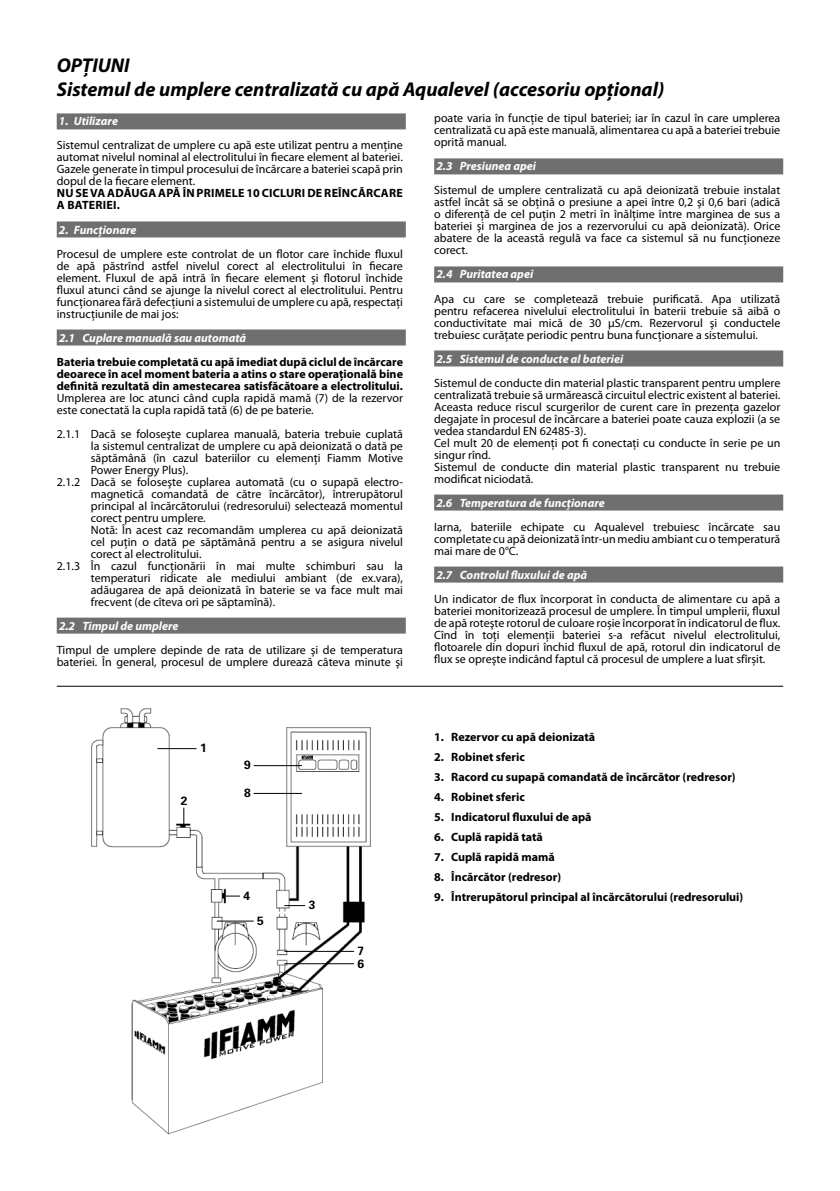
<style>
.page{position:relative;width:840px;height:1191px;background:#fff}
.page>*{position:absolute;margin:0;border:0;box-sizing:border-box;transform-origin:0 0}
.t1{font:italic 700 20px/24px "Myriad Pro";color:#000}
.t2{font:12px/12px "Myriad Pro";color:#000;text-align:justify}
.t3{font:700 12px/12px "Myriad Pro";color:#000;text-align:justify}
.t4{font:italic 700 12px "Myriad Pro";color:#fff}
.t5{font:700 12px/12px "Myriad Pro";letter-spacing:.02em;color:#000}
.t6{font:700 12px/12.4px "Univers";color:#000}
</style>
<div class="page">
<div style="left:57px;top:113px;width:348px;height:16px;background:#706f6f"></div>
<div style="left:57px;top:221px;width:348px;height:16px;background:#706f6f"></div>
<div style="left:57px;top:329px;width:348px;height:16px;background:#706f6f"></div>
<div style="left:57px;top:617px;width:348px;height:16px;background:#706f6f"></div>
<div style="left:434px;top:158px;width:348px;height:16px;background:#706f6f"></div>
<div style="left:434px;top:266px;width:348px;height:16px;background:#706f6f"></div>
<div style="left:434px;top:350px;width:348px;height:16px;background:#706f6f"></div>
<div style="left:434px;top:494px;width:348px;height:16px;background:#706f6f"></div>
<div style="left:434px;top:566px;width:348px;height:16px;background:#706f6f"></div>
<hr style="left:57px;top:685px;width:725px;height:1px;background:#000">
<img style="left:92px;top:709px;width:278px;height:425px">
<hr style="left:157px;top:748px;width:39px;height:1px;background:#000">
<svg style="left:183px;top:807px;width:1px;height:18px"></svg>
<svg style="left:226px;top:895px;width:14px;height:1px"></svg>
<hr style="left:217px;top:920px;width:36px;height:1px;background:#000">
<svg style="left:284px;top:905px;width:21px;height:1px"></svg>
<hr style="left:284px;top:951px;width:70px;height:1px;background:#000">
<hr style="left:284px;top:963px;width:70px;height:1px;background:#000">
<hr style="left:253px;top:765px;width:49px;height:1px;background:#000">
<hr style="left:253px;top:793px;width:49px;height:1px;background:#000">
<h1 class="t1" style="left:57px;top:52px;width:608px">OPŢIUNI<br>Sistemul de umplere centralizată cu apă Aqualevel (accesoriu opţional)</h1>
<p class="t4" style="left:59px;top:114px;width:61px">1. Utilizare</p>
<p class="t2" style="left:57px;top:139px;width:347px">Sistemul centralizat de umplere cu apă este utilizat pentru a menţine automat nivelul nominal al electrolitului în fiecare element al bateriei.<br>Gazele generate în timpul procesului de încărcare a bateriei scapă prin dopul de la fiecare element.</p>
<p class="t5" style="left:57px;top:187px;width:347px">Nu se va adăuga apă în primele 10 cicluri de reîncărcare a bateriei.</p>
<p class="t4" style="left:59px;top:222px;width:79px">2. Funcţionare</p>
<p class="t2" style="left:57px;top:247px;width:347px">Procesul de umplere este controlat de un flotor care închide fluxul de apă păstrînd astfel nivelul corect al electrolitului în fiecare element. Fluxul de apă intră în fiecare element şi flotorul închide fluxul atunci când se ajunge la nivelul corect al electrolitului. Pentru funcţionarea fără defecţiuni a sistemului de umplere cu apă, respectaţi instrucţiunile de mai jos:</p>
<p class="t4" style="left:59px;top:330px;width:189px">2.1 Cuplare manuală sau automată</p>
<p class="t3" style="left:57px;top:355px;width:347px">Bateria trebuie completată cu apă imediat după ciclul de încărcare deoarece în acel moment bateria a atins o stare operațională bine definită rezultată din amestecarea satisfăcătoare a electrolitului.</p>
<p class="t2" style="left:57px;top:391px;width:347px">Umplerea are loc atunci când cupla rapidă mamă (7) de la rezervor este conectată la cupla rapidă tată (6) de pe baterie.</p>
<p class="t2" style="left:57px;top:427px;width:347px">2.1.1 Dacă se foloseşte cuplarea manuală, bateria trebuie cuplată</p>
<p class="t2" style="left:91px;top:439px;width:313px">la sistemul centralizat de umplere cu apă deionizată o dată pe</p>
<p class="t2" style="left:91px;top:451px;width:313px">săptămână (în cazul bateriilor cu elemenți Fiamm Motive</p>
<p class="t2" style="left:91px;top:463px;width:99px">Power Energy Plus).</p>
<p class="t2" style="left:57px;top:475px;width:347px">2.1.2 Dacă se foloseşte cuplarea automată (cu o supapă electro-</p>
<p class="t2" style="left:91px;top:487px;width:313px">magnetică comandată de către încărcător), întrerupătorul</p>
<p class="t2" style="left:91px;top:499px;width:313px">principal al încărcătorului (redresorului) selectează momentul</p>
<p class="t2" style="left:91px;top:511px;width:116px">corect pentru umplere.</p>
<p class="t2" style="left:91px;top:523px;width:313px">Notă: În acest caz recomandăm umplerea cu apă deionizată</p>
<p class="t2" style="left:91px;top:535px;width:313px">cel puţin o dată pe săptămână pentru a se asigura nivelul</p>
<p class="t2" style="left:91px;top:547px;width:112px">corect al electrolitului.</p>
<p class="t2" style="left:57px;top:559px;width:347px">2.1.3 În cazul funcţionării în mai multe schimburi sau la</p>
<p class="t2" style="left:91px;top:571px;width:313px">temperaturi ridicate ale mediului ambiant (de ex.vara),</p>
<p class="t2" style="left:91px;top:583px;width:313px">adăugarea de apă deionizată în baterie se va face mult mai</p>
<p class="t2" style="left:91px;top:595px;width:186px">frecvent (de cîteva ori pe săptamînă).</p>
<p class="t4" style="left:59px;top:618px;width:121px">2.2 Timpul de umplere</p>
<p class="t2" style="left:57px;top:643px;width:347px">Timpul de umplere depinde de rata de utilizare şi de temperatura bateriei. În general, procesul de umplere durează câteva minute şi</p>
<p class="t6" style="left:200px;top:742px;width:8px">1</p>
<p class="t6" style="left:181px;top:794px;width:8px">2</p>
<p class="t6" style="left:244px;top:759px;width:8px">9</p>
<p class="t6" style="left:244px;top:787px;width:8px">8</p>
<p class="t6" style="left:243px;top:889px;width:8px">4</p>
<p class="t6" style="left:257px;top:914px;width:8px">5</p>
<p class="t6" style="left:308px;top:899px;width:8px">3</p>
<p class="t6" style="left:357px;top:944px;width:8px">7<br>6</p>
<p class="t2" style="left:434px;top:112px;width:347px">poate varia în funcţie de tipul bateriei; iar în cazul în care umplerea centralizată cu apă este manuală, alimentarea cu apă a bateriei trebuie oprită manual.</p>
<p class="t4" style="left:436px;top:159px;width:101px">2.3 Presiunea apei</p>
<p class="t2" style="left:434px;top:184px;width:347px">Sistemul de umplere centralizată cu apă deionizată trebuie instalat astfel încât să se obţină o presiune a apei între 0,2 şi 0,6 bari (adică o diferenţă de cel puţin 2 metri în înălţime între marginea de sus a bateriei şi marginea de jos a rezervorului cu apă deionizată). Orice abatere de la această regulă va face ca sistemul să nu funcţioneze corect.</p>
<p class="t4" style="left:436px;top:267px;width:98px">2.4 Puritatea apei</p>
<p class="t2" style="left:434px;top:292px;width:347px">Apa cu care se completează trebuie purificată. Apa utilizată pentru refacerea nivelului electrolitului în baterii trebuie să aibă o conductivitate mai mică de 30 μS/cm. Rezervorul şi conductele trebuiesc curăţate periodic pentru buna funcționare a sistemului.</p>
<p class="t4" style="left:436px;top:351px;width:188px">2.5 Sistemul de conducte al bateriei</p>
<p class="t2" style="left:434px;top:376px;width:347px;text-align:left">Sistemul de conducte din material plastic transparent pentru umplere centralizată trebuie să urmărească circuitul electric existent al bateriei.<br>Aceasta reduce riscul scurgerilor de curent care în prezenţa gazelor degajate în procesul de încărcare a bateriei poate cauza explozii (a se vedea standardul EN 62485-3).<br>Cel mult 20 de elemenți pot fi conectați cu conducte în serie pe un singur rînd.<br>Sistemul de conducte din material plastic transparent nu trebuie modificat niciodată.</p>
<p class="t4" style="left:436px;top:495px;width:170px">2.6 Temperatura de funcționare</p>
<p class="t2" style="left:434px;top:520px;width:347px">Iarna, bateriile echipate cu Aqualevel trebuiesc încărcate sau completate cu apă deionizată într-un mediu ambiant cu o temperatură mai mare de 0°C.</p>
<p class="t4" style="left:436px;top:567px;width:152px">2.7 Controlul fluxului de apă</p>
<p class="t2" style="left:434px;top:592px;width:347px">Un indicator de flux încorporat în conducta de alimentare cu apă a bateriei monitorizează procesul de umplere. În timpul umplerii, fluxul de apă roteşte rotorul de culoare roșie încorporat în indicatorul de flux.<br>Cînd în toți elemenții bateriei s-a refăcut nivelul electrolitului, flotoarele din dopuri închid fluxul de apă, rotorul din indicatorul de flux se opreşte indicând faptul că procesul de umplere a luat sfîrșit.</p>
<p class="t3" style="left:434px;top:730px;width:162px">1. Rezervor cu apă deionizată</p>
<p class="t3" style="left:434px;top:750px;width:92px">2. Robinet sferic</p>
<p class="t3" style="left:434px;top:770px;width:303px">3. Racord cu supapă comandată de încărcător (redresor)</p>
<p class="t3" style="left:434px;top:790px;width:92px">4. Robinet sferic</p>
<p class="t3" style="left:434px;top:810px;width:159px">5. I ndicatorul fluxului de apă</p>
<p class="t3" style="left:434px;top:830px;width:110px">6. Cuplă rapidă tată</p>
<p class="t3" style="left:434px;top:850px;width:122px">7. Cuplă rapidă mamă</p>
<p class="t3" style="left:434px;top:870px;width:128px">8. încărcător (redresor)</p>
<p class="t3" style="left:434px;top:890px;width:310px">9. întrerupătorul principal al încărcătorului (redresorului)</p>
</div>
